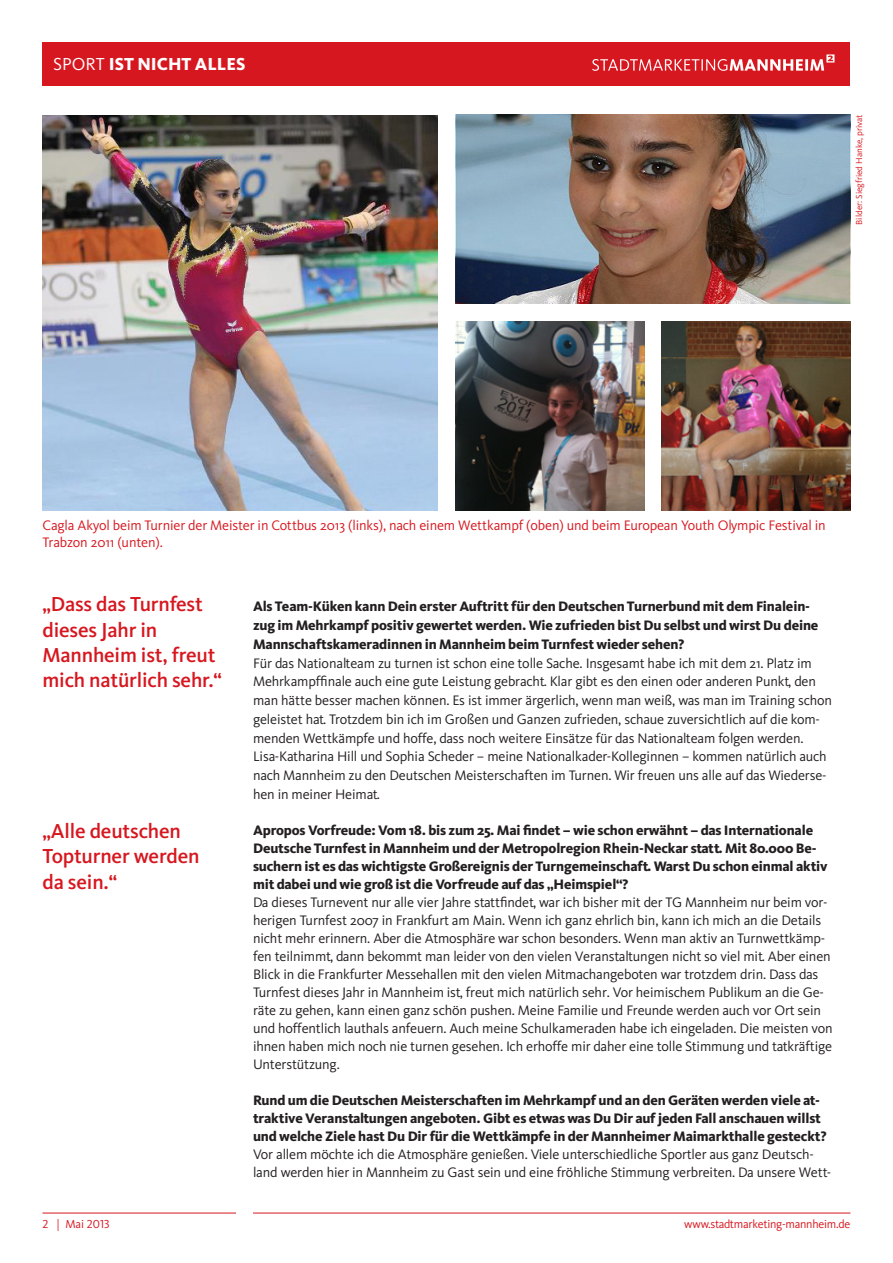
<style>
.page{position:relative;width:893px;height:1263px;background:#fff}
.page>*{position:absolute;margin:0;border:0;box-sizing:border-box;transform-origin:0 0}
.Bildunterschrift{font:500 21px/25.2px "Kievit";letter-spacing:-.01em;color:#d7171f}
.t1{font:800 18px "Kievit";color:#fff}
.Fliesstext{font:14.25px/18px "Kievit";letter-spacing:-.01em;color:#231f20}
.Fliesstext-2{font:800 14.25px/18px "Kievit";letter-spacing:-.01em;color:#231f20}
.Fliesstext_bold{font:14.25px/18px "Kievit";letter-spacing:-.01em;color:#231f20}
.Bildunterschrift-2{font:14.25px/17.1px "Kievit";letter-spacing:-.01em;color:#d7171f}
.t2{font:12px "Kievit";letter-spacing:-.02em;color:#d7171f}
.t3{font:12px "Kievit Regular SC";color:#d7171f}
.Bildquelle{font:9px "Kievit";color:#d7171f}
.s1{font-weight:400}
.s2{font-weight:800}
.s3{font-family:"Kievit"}
</style>
<div class="page">
<hr style="left:43px;top:1213px;width:193px;height:1px;background:#d7171f">
<hr style="left:253px;top:1213px;width:597px;height:1px;background:#d7171f">
<div style="left:43px;top:43px;width:807px;height:43px;background:#d7171f"></div>
<svg style="left:592px;top:54px;width:242px;height:17px"></svg>
<img style="left:43px;top:115px;width:395px;height:396px">
<img style="left:455px;top:321px;width:189px;height:190px">
<img style="left:661px;top:321px;width:189px;height:190px">
<img style="left:455px;top:115px;width:395px;height:189px">
<p class="t1" style="left:53px;top:53px;width:194px"><span class="s1">SPORT</span> IST NICHT ALLES</p>
<p class="Bildquelle" style="left:854px;top:225px;width:112px;rotate:-90deg">Bilder: Siegfried Hanke, privat</p>
<p class="Bildunterschrift-2" style="left:43px;top:517px;width:785px">Cagla Akyol beim Turnier der Meister in Cottbus 2013 (links), nach einem Wettkampf (oben) und beim European Youth Olympic Festival in<br>Trabzon 2011 (unten).</p>
<p class="Bildunterschrift" style="left:43px;top:592px;width:181px">„Dass das Turnfest dieses Jahr in<br>Mannheim ist, freut mich natürlich sehr.“</p>
<p class="Bildunterschrift" style="left:43px;top:819px;width:159px">„Alle deutschen<br>Topturner werden</p>
<p class="Bildunterschrift" style="left:43px;top:869px;width:76px">da sein.“</p>
<p class="Fliesstext" style="left:253px;top:597px;width:581px;line-height:18.8px"><span class="s2">Als Team-Küken kann Dein erster Auftritt für den Deutschen Turnerbund mit dem Finalein&shy;zug im Mehrkampf positiv gewertet werden. Wie zufrieden bist Du selbst und wirst Du deine Mannschaftskameradinnen in Mannheim beim Turnfest wieder sehen?<br></span>Für das Nationalteam zu turnen ist schon eine tolle Sache. Insgesamt habe ich mit dem 21. Platz im Mehrkampffinale auch eine gute Leistung gebracht. Klar gibt es den einen oder anderen Punkt, den man hätte besser machen können. Es ist immer ärgerlich, wenn man weiß, was man im Training schon geleistet hat. Trotzdem bin ich im Großen und Ganzen zufrieden, schaue zuversichtlich auf die kom&shy;menden Wettkämpfe und hoffe, dass noch weitere Einsätze für das Nationalteam folgen werden.<br>Lisa-Katharina Hill und Sophia Scheder – meine Nationalkader-Kolleginnen – kommen natürlich auch nach Mannheim zu den Deutschen Meisterschaften im Turnen. Wir freuen uns alle auf das Wiederse&shy;hen in meiner Heimat.</p>
<p class="Fliesstext" style="left:253px;top:821px;width:581px"><span class="s2">Apropos Vorfreude: Vom 18. bis zum 25. Mai findet – wie schon erwähnt – das Internationale Deutsche Turnfest in Mannheim und der Metropolregion Rhein-Neckar statt. Mit 80.000 Be&shy;suchern ist es das wichtigste Großereignis der Turngemeinschaft. Warst Du schon einmal aktiv mit dabei und wie groß ist die Vorfreude auf das „Heimspiel“?<br></span>Da dieses Turnevent nur alle vier Jahre stattfindet, war ich bisher mit der TG Mannheim nur beim vor&shy;herigen Turnfest 2007 in Frankfurt am Main. Wenn ich ganz ehrlich bin, kann ich mich an die Details nicht mehr erinnern. Aber die Atmosphäre war schon besonders. Wenn man aktiv an Turnwettkämp&shy;fen teilnimmt, dann bekommt man leider von den vielen Veranstaltungen nicht so viel mit. Aber einen Blick in die Frankfurter Messehallen mit den vielen Mitmachangeboten war trotzdem drin. Dass das Turnfest dieses Jahr in Mannheim ist, freut mich natürlich sehr. Vor heimischem Publikum an die Ge&shy;räte zu gehen, kann einen ganz schön pushen. Meine Familie und Freunde werden auch vor Ort sein und hoffentlich lauthals anfeuern. Auch meine Schulkameraden habe ich eingeladen. Die meisten von ihnen haben mich noch nie turnen gesehen. Ich erhoffe mir daher eine tolle Stimmung und tatkräftige Unterstützung.</p>
<p class="Fliesstext-2" style="left:253px;top:1091px;width:575px">Rund um die Deutschen Meisterschaften im Mehrkampf und an den Geräten werden viele at&shy;traktive Veranstaltungen angeboten. Gibt es etwas was Du Dir auf jeden Fall anschauen willst und welche Ziele hast Du Dir für die Wettkämpfe in der Mannheimer Maimarkthalle gesteckt?</p>
<p class="Fliesstext_bold" style="left:253px;top:1145px;width:580px">Vor allem möchte ich die Atmosphäre genießen. Viele unterschiedliche Sportler aus ganz Deutsch&shy;land werden hier in Mannheim zu Gast sein und eine fröhliche Stimmung verbreiten. Da unsere Wett-</p>
<p class="t3" style="left:43px;top:1217px;width:69px">2 <span class="s3">| Mai</span> 2013</p>
<p class="t2" style="left:684px;top:1217px;width:168px">www.stadtmarketing-mannheim.de</p>
</div>
